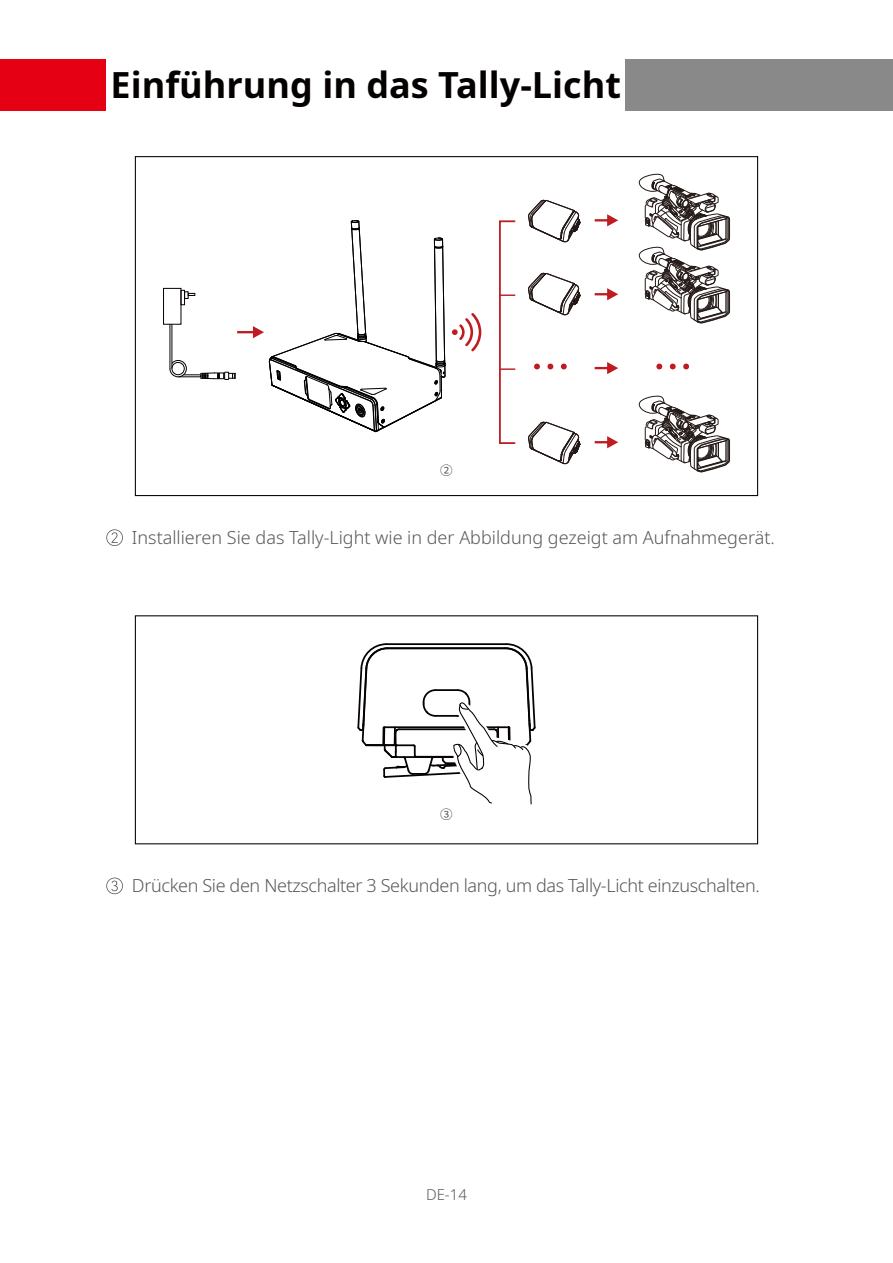
<style>
.page{position:relative;width:893px;height:1263px;background:#fff}
.page>*{position:absolute;margin:0;border:0;box-sizing:border-box;transform-origin:0 0}
.大标题副本{font:700 36px "Noto Sans";color:#060101}
.t1{font:300 18px "Noto Sans";color:#595857}
.t2{font:300 18px "Noto Sans";letter-spacing:-.02em;color:#595857}
.t3{font:300 15px "Noto Sans";color:#595857}
.t4{font:300 12.45px "Source Han Sans CN";color:#231916}
</style>
<div class="page">
<div style="left:106px;top:60px;width:787px;height:51px;background:#898989"></div>
<div style="left:0;top:60px;width:106px;height:51px;background:#e60013"></div>
<div style="left:106px;top:57px;width:519px;height:56px;background:#fff"></div>
<div style="left:163px;top:288px;width:18px;height:37px;border:1px solid #060101"></div>
<svg style="left:452px;top:313px;width:29px;height:38px"></svg>
<div style="left:499px;top:220px;width:17px;height:224px;border:2px solid #bf1b21"></div>
<svg style="left:500px;top:294px;width:15px;height:2px"></svg>
<svg style="left:500px;top:368px;width:15px;height:2px"></svg>
<svg style="left:595px;top:214px;width:23px;height:12px"></svg>
<svg style="left:534px;top:363px;width:6px;height:7px"></svg>
<svg style="left:547px;top:363px;width:7px;height:7px"></svg>
<svg style="left:561px;top:363px;width:6px;height:7px"></svg>
<svg style="left:656px;top:363px;width:6px;height:7px"></svg>
<svg style="left:669px;top:363px;width:7px;height:7px"></svg>
<svg style="left:683px;top:363px;width:6px;height:7px"></svg>
<svg style="left:528px;top:199px;width:52px;height:44px"></svg>
<svg style="left:595px;top:288px;width:23px;height:12px"></svg>
<svg style="left:595px;top:362px;width:23px;height:12px"></svg>
<svg style="left:528px;top:272px;width:52px;height:44px"></svg>
<svg style="left:639px;top:174px;width:91px;height:150px"></svg>
<svg style="left:595px;top:436px;width:23px;height:12px"></svg>
<svg style="left:528px;top:421px;width:52px;height:44px"></svg>
<svg style="left:639px;top:395px;width:91px;height:78px"></svg>
<svg style="left:169px;top:220px;width:277px;height:212px"></svg>
<svg style="left:106px;top:529px;width:17px;height:17px"></svg>
<svg style="left:357px;top:643px;width:179px;height:162px"></svg>
<svg style="left:106px;top:877px;width:17px;height:17px"></svg>
<p class="大标题副本" style="left:111px;top:59px;width:512px">Einführung in das Tally-Licht</p>
<p class="t4" style="left:440px;top:463px;width:14px">②</p>
<p class="t1" style="left:132px;top:524px;width:644px">Installieren Sie das Tally-Light wie in der Abbildung gezeigt am Aufnahmegerät.</p>
<p class="t4" style="left:440px;top:808px;width:14px">③</p>
<p class="t2" style="left:132px;top:873px;width:629px">Drücken Sie den Netzschalter 3 Sekunden lang, um das Tally-Licht einzuschalten.</p>
<p class="t3" style="left:426px;top:1184px;width:42px">DE-14</p>
</div>
